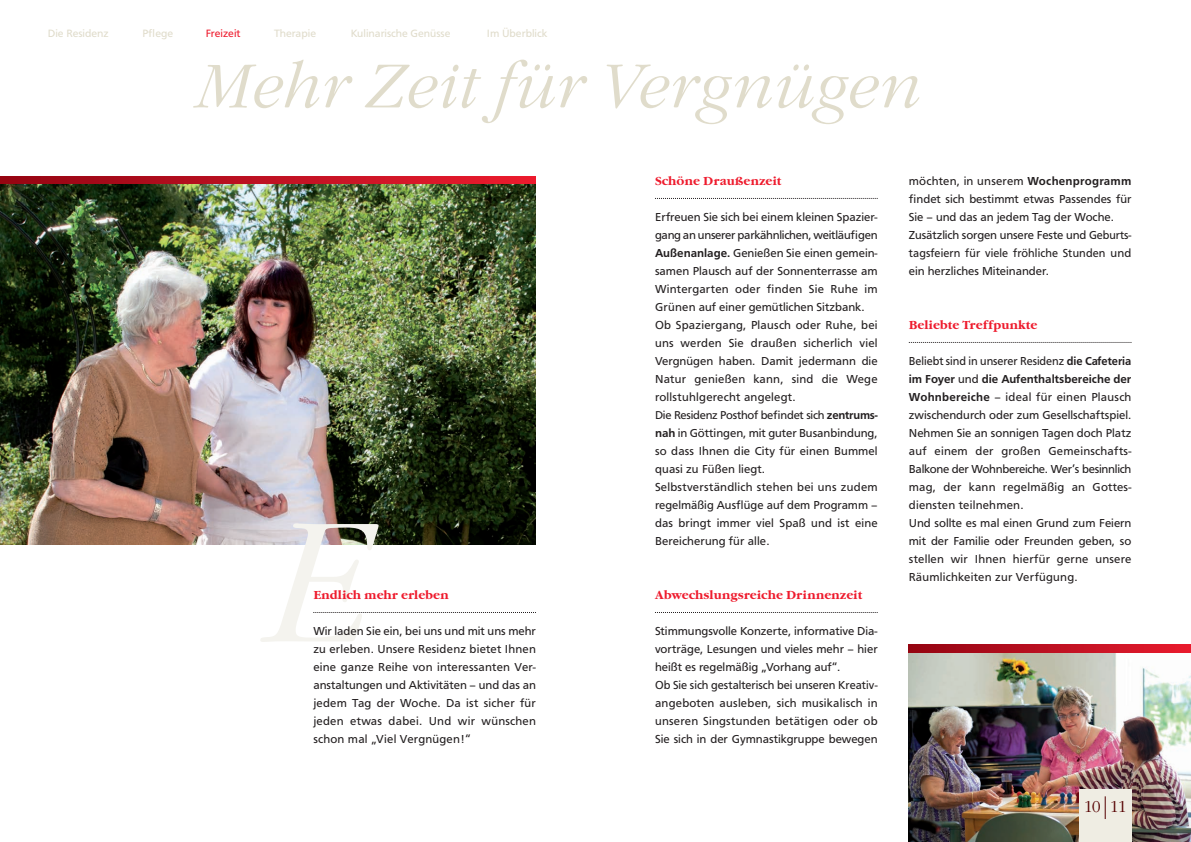
<style>
.page{position:relative;width:1191px;height:842px;background:#fff}
.page>*{position:absolute;margin:0;border:0;box-sizing:border-box;transform-origin:0 0}
.t1{font:italic 300 176px "Garamond Itc T";color:#f4f3ee}
.t2{font:italic 300 64px "Garamond Itc T";color:#e0dccb}
.t3{font:300 16.2px "Garamond Itc T";color:#500}
.t4{font:12px/18px "F015 T";color:#231f20}
.t5{font:12px/18px "F015 T";color:#231f20;scale:.96 1}
.t6{font:700 12px "Garamond Itc T";color:#ee1b2d}
.t7{font:11.8px "F015 T";letter-spacing:-.02em;color:#231f20}
.t8{font:11px "F015 T";color:#e0dccb}
.t9{font:11px "F015 T";color:#ee1b2d}
.s1{font-weight:500}
</style>
<div class="page">
<img style="left:909px;top:653px;width:282px;height:189px">
<svg style="left:655px;top:198px;width:222px;height:1px"></svg>
<svg style="left:655px;top:612px;width:222px;height:1px"></svg>
<svg style="left:0;top:177px;width:536px;height:8px;background:#b11b24"></svg>
<svg style="left:909px;top:645px;width:282px;height:8px;background:#bd1020"></svg>
<div style="left:1079px;top:789px;width:52px;height:53px;background:#efede3"></div>
<svg style="left:1105px;top:796px;width:1px;height:23px"></svg>
<img style="left:0;top:185px;width:536px;height:360px">
<svg style="left:313px;top:612px;width:223px;height:1px"></svg>
<svg style="left:909px;top:342px;width:222px;height:1px"></svg>
<p class="t8" style="left:48px;top:27px;width:62px">Die Residenz</p>
<p class="t8" style="left:142px;top:27px;width:32px">Pflege</p>
<p class="t9" style="left:206px;top:27px;width:36px">Freizeit</p>
<p class="t8" style="left:274px;top:27px;width:44px">Therapie</p>
<p class="t8" style="left:351px;top:27px;width:101px">Kulinarische Genüsse</p>
<p class="t8" style="left:487px;top:27px;width:62px">Im Überblick</p>
<h2 class="t2" style="left:196px;top:51px;width:727px">Mehr Zeit für Vergnügen</h2>
<h1 class="t1" style="left:264px;top:486px;width:110px">E</h1>
<p class="t6" style="left:313px;top:588px;width:137px">Endlich mehr erleben</p>
<p class="t4" style="left:313px;top:622px;width:224px;text-align:justify">Wir laden Sie ein, bei uns und mit uns mehr zu erleben. Unsere Residenz bietet Ihnen eine ganze Reihe von interessanten Ver&shy;anstaltungen und Aktivitäten – und das an jedem Tag der Woche. Da ist sicher für jeden etwas dabei. Und wir wünschen schon mal „Viel Vergnügen!“</p>
<p class="t6" style="left:655px;top:174px;width:128px">Schöne Draußenzeit</p>
<p class="t4" style="left:655px;top:208px;width:224px">Erfreuen Sie sich bei einem kleinen Spazier&shy;gang an unserer parkähnlichen, weitläufigen <span class="s1">Außenanlage.</span> Genießen Sie einen gemein&shy;samen Plausch auf der Sonnenterrasse am Wintergarten oder finden Sie Ruhe im Grünen auf einer gemütlichen Sitzbank.<br>Ob Spaziergang, Plausch oder Ruhe, bei uns werden Sie draußen sicherlich viel Vergnügen haben. Damit jedermann die Natur genießen kann, sind die Wege rollstuhlgerecht angelegt.</p>
<p class="t7" style="left:655px;top:408px;width:224px">Die Residenz Posthof befindet sich <span class="s1">zentrums-</span></p>
<p class="t4" style="left:655px;top:424px;width:224px"><span class="s1">nah</span> in Göttingen, mit guter Busanbindung, so dass Ihnen die City für einen Bummel quasi zu Füßen liegt.<br>Selbstverständlich stehen bei uns zudem regelmäßig Ausflüge auf dem Programm – das bringt immer viel Spaß und ist eine Bereicherung für alle.</p>
<p class="t6" style="left:655px;top:588px;width:209px">Abwechslungsreiche Drinnenzeit</p>
<p class="t4" style="left:655px;top:622px;width:224px">Stimmungsvolle Konzerte, informative Dia&shy;vorträge, Lesungen und vieles mehr – hier heißt es regelmäßig „Vorhang auf“.<br>Ob Sie sich gestalterisch bei unseren Kreativ&shy;angeboten ausleben, sich musikalisch in unseren Singstunden betätigen oder ob Sie sich in der Gymnastikgruppe bewegen</p>
<p class="t4" style="left:909px;top:172px;width:224px">möchten, in unserem <span class="s1">Wochenprogramm </span>findet sich bestimmt etwas Passendes für Sie – und das an jedem Tag der Woche.<br>Zusätzlich sorgen unsere Feste und Geburts&shy;tagsfeiern für viele fröhliche Stunden und ein herzliches Miteinander.</p>
<p class="t6" style="left:909px;top:318px;width:130px">Beliebte Treffpunkte</p>
<p class="t5" style="left:909px;top:352px;width:233px">Beliebt sind in unserer Residenz <span class="s1">die Cafeteria im Foyer</span> und <span class="s1">die Aufenthaltsbereiche der Wohnbereiche</span> – ideal für einen Plausch zwischendurch oder zum Gesellschaftspiel.<br>Nehmen Sie an sonnigen Tagen doch Platz auf einem der großen Gemeinschafts-Balkone der Wohnbereiche. Wer’s besinnlich mag, der kann regelmäßig an Gottes&shy;diensten teilnehmen.<br>Und sollte es mal einen Grund zum Feiern mit der Familie oder Freunden geben, so stellen wir Ihnen hierfür gerne unsere Räumlichkeiten zur Verfügung.</p>
<h3 class="t3" style="left:1083px;top:798px;width:45px">10 11</h3>
</div>
